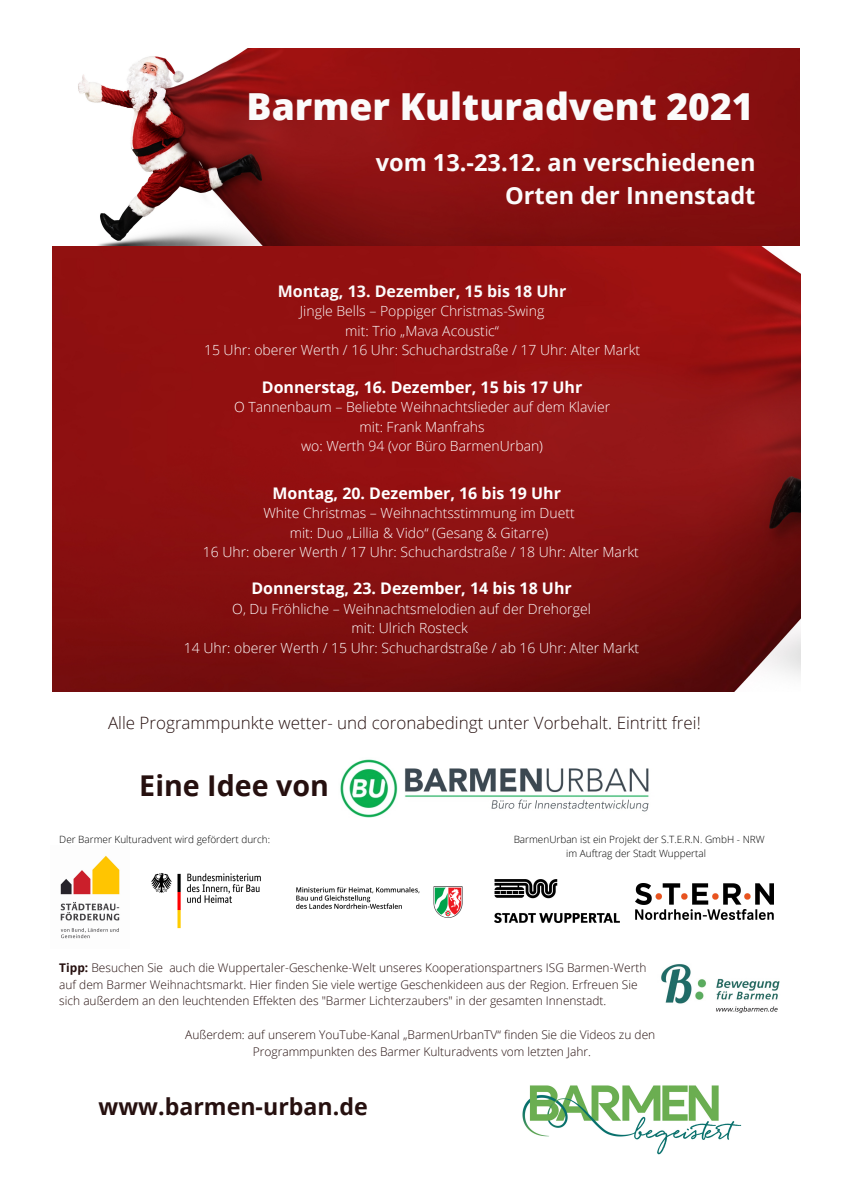
<style>
.page{position:relative;width:842px;height:1191px;background:#fff}
.page>*{position:absolute;margin:0;border:0;box-sizing:border-box;transform-origin:0 0}
.t1{font:800 37.2px "Open Sans";color:#fbfbfb}
.t2{font:700 28.6px "Open Sans";color:#26100f}
.t3{font:700 23.6px "Open Sans";color:#fbfbfb}
.t4{font:700 23.2px "Open Sans";color:#26100f}
.t5{font:300 17px "Open Sans";color:#26100f}
.t6{font:700 16px "Open Sans";color:#fff}
.t7{font:700 16px "Open Sans";color:#fbfbfb}
.t8{font:300 14px "Open Sans";color:#fff}
.t9{font:300 14px "Open Sans";color:#fbfbfb}
.t10{font:300 12px "Open Sans";color:#26100f}
.t11{font:300 11.9px/16.5px "Open Sans";color:#26100f}
.t12{font:300 10px "Open Sans";color:#000}
.s1{font-weight:700}
</style>
<div class="page">
<img style="left:78px;top:49px;width:721px;height:197px">
<img style="left:52px;top:246px;width:749px;height:445px">
<img style="left:151px;top:873px;width:110px;height:56px">
<img style="left:296px;top:886px;width:167px;height:32px">
<img style="left:60px;top:855px;width:60px;height:84px">
<img style="left:636px;top:883px;width:137px;height:37px">
<img style="left:495px;top:879px;width:124px;height:43px">
<img style="left:661px;top:964px;width:119px;height:50px">
<img style="left:340px;top:759px;width:309px;height:59px">
<img style="left:522px;top:1085px;width:220px;height:70px">
<p class="t1" style="left:247px;top:80px;width:509px">Barmer Kulturadvent 2021</p>
<p class="t3" style="left:376px;top:145px;width:381px">vom 13.-23.12. an verschiedenen</p>
<p class="t3" style="left:505px;top:178px;width:252px">Orten der Innenstadt</p>
<p class="t7" style="left:278px;top:280px;width:290px">Montag, 13. Dezember, 15 bis 18 Uhr</p>
<p class="t9" style="left:300px;top:301px;width:246px">Jingle Bells – Poppiger Christmas-Swing</p>
<p class="t9" style="left:345px;top:321px;width:155px">mit: Trio „Mava Acoustic“</p>
<p class="t9" style="left:204px;top:340px;width:438px">15 Uhr: oberer Werth / 16 Uhr: Schuchardstraße / 17 Uhr: Alter Markt</p>
<p class="t6" style="left:262px;top:375px;width:322px">Donnerstag, 16. Dezember, 15 bis 17 Uhr</p>
<p class="t8" style="left:234px;top:397px;width:378px">O Tannenbaum – Beliebte Weihnachtslieder auf dem Klavier</p>
<p class="t8" style="left:359px;top:416px;width:127px">mit: Frank Manfrahs</p>
<p class="t8" style="left:301px;top:436px;width:244px">wo: Werth 94 (vor Büro BarmenUrban)</p>
<p class="t6" style="left:272px;top:481px;width:290px">Montag, 20. Dezember, 16 bis 19 Uhr</p>
<p class="t8" style="left:263px;top:503px;width:313px">White Christmas – Weihnachtsstimmung im Duett</p>
<p class="t8" style="left:290px;top:522px;width:260px">mit: Duo „Lillia &amp; Vido“ (Gesang &amp; Gitarre)</p>
<p class="t8" style="left:203px;top:542px;width:438px">16 Uhr: oberer Werth / 17 Uhr: Schuchardstraße / 18 Uhr: Alter Markt</p>
<p class="t6" style="left:251px;top:577px;width:322px">Donnerstag, 23. Dezember, 14 bis 18 Uhr</p>
<p class="t8" style="left:232px;top:599px;width:360px">O, Du Fröhliche – Weihnachtsmelodien auf der Drehorgel</p>
<p class="t8" style="left:352px;top:618px;width:118px">mit: Ulrich Rosteck</p>
<p class="t8" style="left:184px;top:638px;width:457px">14 Uhr: oberer Werth / 15 Uhr: Schuchardstraße / ab 16 Uhr: Alter Markt</p>
<p class="t5" style="left:108px;top:710px;width:594px">Alle Programmpunkte wetter- und coronabedingt unter Vorbehalt. Eintritt frei!</p>
<p class="t2" style="left:139px;top:764px;width:191px">Eine Idee von</p>
<p class="t12" style="left:59px;top:832px;width:212px">Der Barmer Kulturadvent wird gefördert durch:</p>
<p class="t12" style="left:514px;top:832px;width:253px">BarmenUrban ist ein Projekt der S.T.E.R.N. GmbH - NRW</p>
<p class="t12" style="left:566px;top:846px;width:141px">im Auftrag der Stadt Wuppertal</p>
<p class="t11" style="left:59px;top:959px;width:589px"><span class="s1">Tipp:</span> Besuchen Sie auch die Wuppertaler-Geschenke-Welt unseres Kooperationspartners ISG Barmen-Werth auf dem Barmer Weihnachtsmarkt. Hier finden Sie viele wertige Geschenkideen aus der Region. Erfreuen Sie sich außerdem an den leuchtenden Effekten des "Barmer Lichterzaubers" in der gesamten Innenstadt.</p>
<p class="t10" style="left:185px;top:1026px;width:472px">Außerdem: auf unserem YouTube-Kanal „BarmenUrbanTV“ finden Sie die Videos zu den</p>
<p class="t10" style="left:253px;top:1042px;width:340px">Programmpunkten des Barmer Kulturadvents vom letzten Jahr.</p>
<p class="t4" style="left:99px;top:1090px;width:271px">www.barmen-urban.de</p>
</div>
